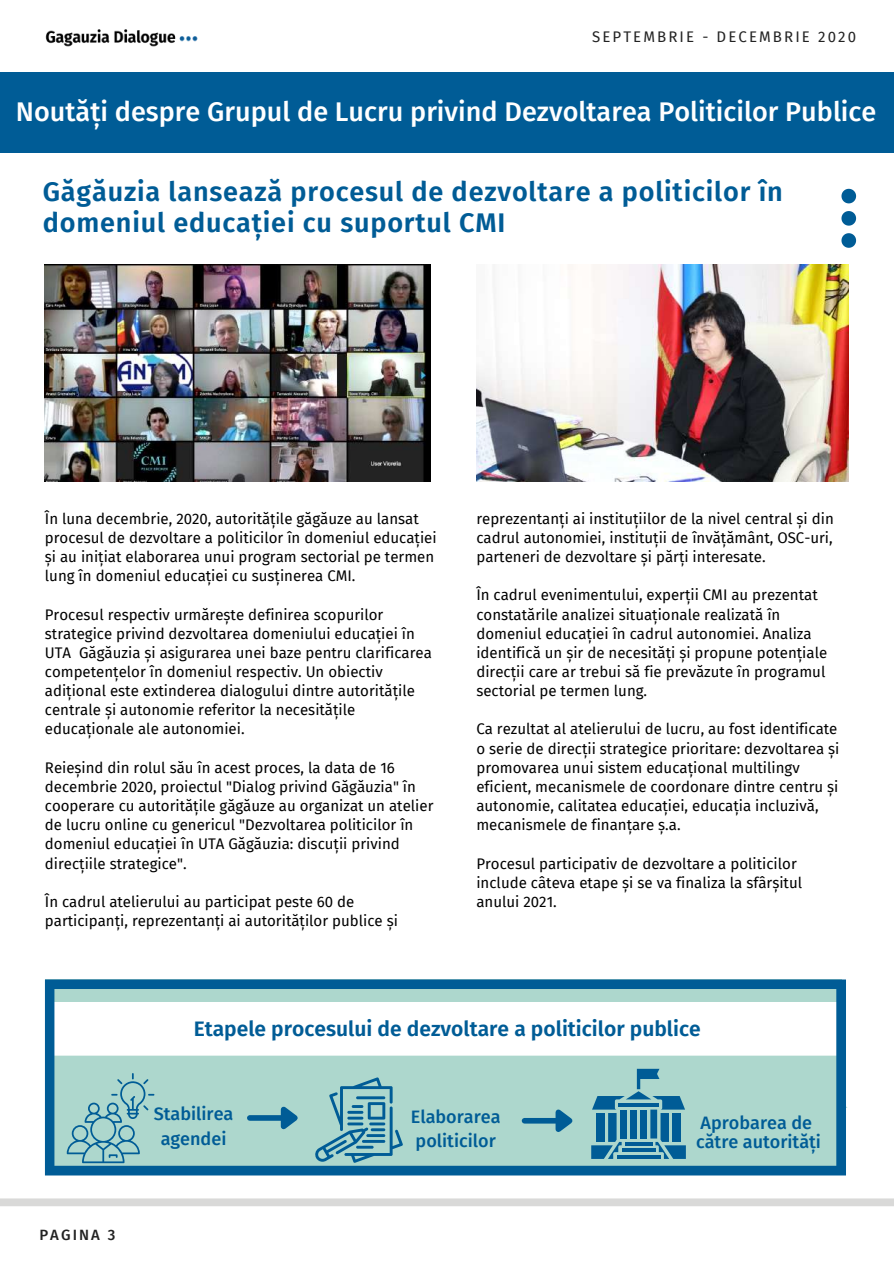
<style>
.page{position:relative;width:894px;height:1264px;background:#fff}
.page>*{position:absolute;margin:0;border:0;box-sizing:border-box;transform-origin:0 0}
.t1{font:600 27px/31.5px "Fira Sans";letter-spacing:.03em;color:#005c96}
.t2{font:500 27px "Fira Sans";color:#fff}
.t3{font:600 21px "Fira Sans";color:#005c96}
.t4{font:500 18px/24.8px "Fira Sans";color:#005c96}
.t5{font:15px/19.2px "Fira Sans";color:#000}
.t6{font:15px "Fira Sans";letter-spacing:.14em;color:#222}
.t7{font:500 14.85px "Fira Sans";letter-spacing:.14em;color:#222}
</style>
<div class="page">
<div style="left:0;top:72px;width:893px;height:81px;background:#005c96"></div>
<svg style="left:841px;top:211px;width:14px;height:15px"></svg>
<svg style="left:841px;top:189px;width:14px;height:14px"></svg>
<svg style="left:841px;top:233px;width:14px;height:15px"></svg>
<svg style="left:0;top:1198px;width:893px;height:8px"></svg>
<img style="left:45px;top:264px;width:385px;height:218px">
<img style="left:45px;top:29px;width:153px;height:18px">
<svg style="left:45px;top:979px;width:800px;height:196px;fill:#add7cd"></svg>
<img style="left:476px;top:264px;width:372px;height:218px">
<p class="t6" style="left:592px;top:28px;width:265px">SEPTEMBRIE - DECEMBRIE 2020</p>
<h1 class="t2" style="left:16px;top:96px;width:861px">Noutăți despre Grupul de Lucru privind Dezvoltarea Politicilor Publice</h1>
<h1 class="t1" style="left:43px;top:176px;width:741px">Găgăuzia lansează procesul de dezvoltare a politicilor în domeniul educației cu suportul CMI</h1>
<p class="t5" style="left:45px;top:509px;width:393px">În luna decembrie, 2020, autoritățile găgăuze au lansat procesul de dezvoltare a politicilor în domeniul educației și au inițiat elaborarea unui program sectorial pe termen lung în domeniul educației cu susținerea CMI.</p>
<p class="t5" style="left:45px;top:605px;width:388px">Procesul respectiv urmărește definirea scopurilor strategice privind dezvoltarea domeniului educației în UTA Găgăuzia și asigurarea unei baze pentru clarificarea competențelor în domeniul respectiv. Un obiectiv adițional este extinderea dialogului dintre autoritățile centrale și autonomie referitor la necesitățile educaționale ale autonomiei.</p>
<p class="t5" style="left:45px;top:758px;width:390px">Reieșind din rolul său în acest proces, la data de 16 decembrie 2020, proiectul "Dialog privind Găgăuzia" în cooperare cu autoritățile găgăuze au organizat un atelier de lucru online cu genericul "Dezvoltarea politicilor în domeniul educației în UTA Găgăuzia: discuții privind direcțiile strategice".</p>
<p class="t5" style="left:45px;top:892px;width:354px">În cadrul atelierului au participat peste 60 de participanți, reprezentanți ai autorităților publice și</p>
<p class="t5" style="left:476px;top:509px;width:359px;text-align:justify">reprezentanți ai instituțiilor de la nivel central și din cadrul autonomiei, instituții de învățământ, OSC-uri, parteneri de dezvoltare și părți interesate.</p>
<p class="t5" style="left:476px;top:586px;width:352px">În cadrul evenimentului, experții CMI au prezentat constatările analizei situaționale realizată în domeniul educației în cadrul autonomiei. Analiza identifică un șir de necesități și propune potențiale direcții care ar trebui să fie prevăzute în programul sectorial pe termen lung.</p>
<p class="t5" style="left:476px;top:719px;width:364px">Ca rezultat al atelierului de lucru, au fost identificate o serie de direcții strategice prioritare: dezvoltarea și promovarea unui sistem educațional multilingv eficient, mecanismele de coordonare dintre centru și autonomie, calitatea educației, educația incluzivă, mecanismele de finanțare ș.a.</p>
<p class="t5" style="left:476px;top:853px;width:327px">Procesul participativ de dezvoltare a politicilor include câteva etape și se va finaliza la sfârșitul anului 2021.</p>
<h2 class="t3" style="left:194px;top:1016px;width:508px">Etapele procesului de dezvoltare a politicilor publice</h2>
<p class="t7" style="left:39px;top:1225px;width:77px">PAGINA 3</p>
<p class="t4" style="left:154px;top:1101px;width:81px;text-align:center">Stabilirea agendei</p>
<p class="t4" style="left:696px;top:1113px;width:126px;line-height:19.2px">Aprobarea de către autorități</p>
<p class="t4" style="left:410px;top:1104px;width:91px">Elaborarea politicilor</p>
</div>
